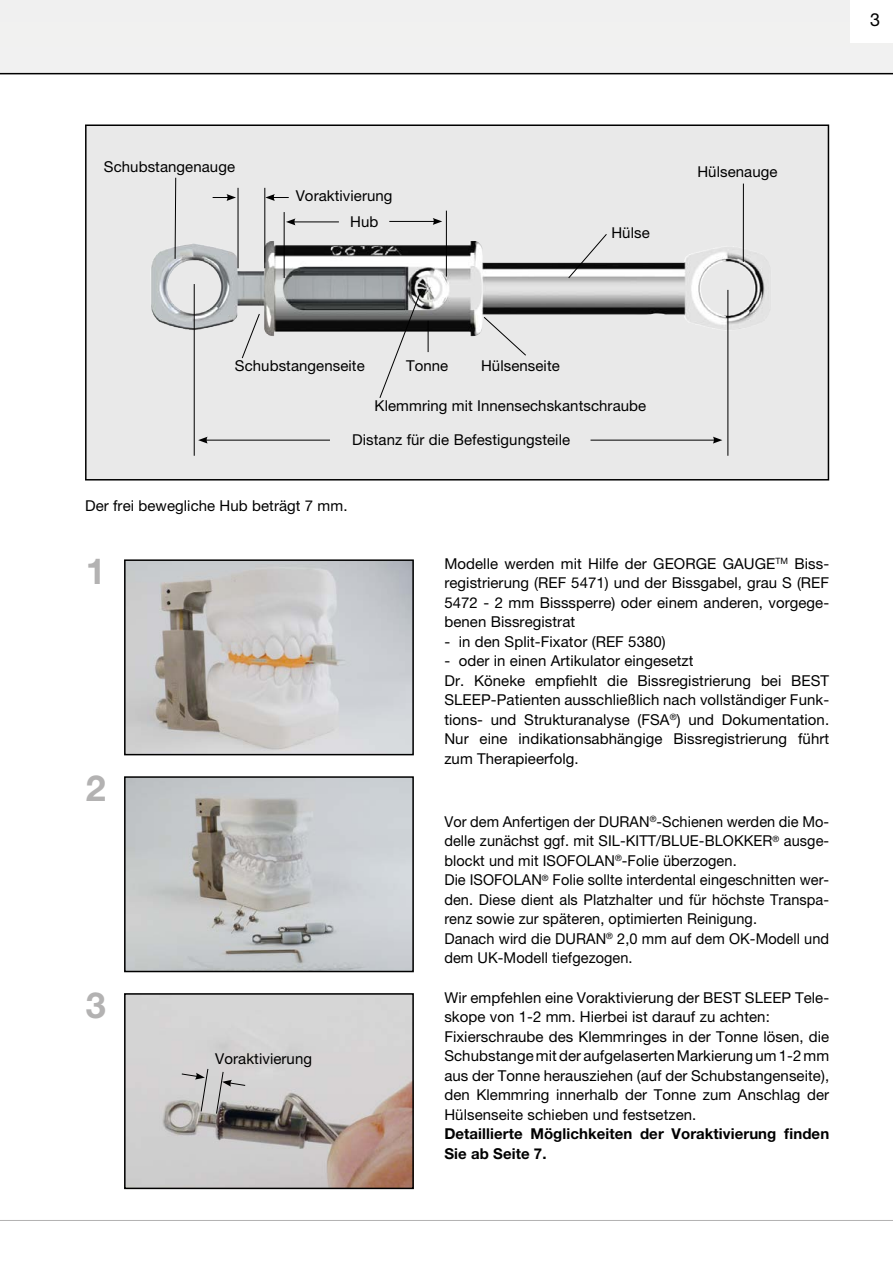
<style>
.page{position:relative;width:893px;height:1263px;background:#fff}
.page>*{position:absolute;margin:0;border:0;box-sizing:border-box;transform-origin:0 0}
.t1{font:700 36px "Helvetica Neue LT Pro";color:#b3b2b2}
.t2{font:18px "Helvetica Neue LT Pro";color:#000}
.t3{font:15px/19.5px "Helvetica Neue LT Pro";letter-spacing:.005em;color:#000}
.t4{font:700 15px/19.5px "Helvetica Neue LT Pro";letter-spacing:.005em;color:#000}
</style>
<div class="page">
<div style="left:0;top:0;width:893px;height:74px;background:#f1f1f0"></div>
<div style="left:850px;top:0;width:43px;height:43px;background:#fff"></div>
<hr style="left:0;top:1220px;width:893px;height:1px;background:#b3b2b2">
<div style="left:86px;top:125px;width:742px;height:355px;background:#e9e9e9"></div>
<img style="left:151px;top:241px;width:616px;height:96px">
<div style="left:85px;top:124px;width:744px;height:356px;border:2px solid #000"></div>
<svg style="left:241px;top:313px;width:19px;height:46px"></svg>
<hr style="left:446px;top:211px;width:1px;height:66px;background:#000">
<hr style="left:284px;top:212px;width:1px;height:66px;background:#000">
<hr style="left:264px;top:188px;width:1px;height:80px;background:#000">
<hr style="left:238px;top:188px;width:1px;height:80px;background:#000">
<svg style="left:265px;top:194px;width:24px;height:7px"></svg>
<svg style="left:213px;top:194px;width:23px;height:7px"></svg>
<svg style="left:483px;top:316px;width:44px;height:40px"></svg>
<hr style="left:743px;top:184px;width:1px;height:78px;background:#000">
<svg style="left:379px;top:289px;width:43px;height:109px"></svg>
<svg style="left:568px;top:234px;width:39px;height:45px"></svg>
<svg style="left:174px;top:177px;width:2px;height:83px"></svg>
<hr style="left:194px;top:284px;width:1px;height:172px;background:#000">
<hr style="left:727px;top:290px;width:1px;height:166px;background:#000">
<hr style="left:205px;top:440px;width:125px;height:1px;background:#000">
<svg style="left:198px;top:437px;width:10px;height:7px"></svg>
<hr style="left:590px;top:440px;width:125px;height:1px;background:#000">
<svg style="left:713px;top:437px;width:9px;height:7px"></svg>
<hr style="left:293px;top:222px;width:46px;height:1px;background:#000">
<svg style="left:286px;top:218px;width:9px;height:7px"></svg>
<hr style="left:389px;top:221px;width:46px;height:1px;background:#000">
<svg style="left:433px;top:218px;width:9px;height:7px"></svg>
<hr style="left:428px;top:321px;width:1px;height:31px;background:#000">
<img style="left:127px;top:562px;width:284px;height:190px">
<div style="left:124px;top:559px;width:290px;height:196px;border:2px solid #000"></div>
<img style="left:127px;top:779px;width:284px;height:190px">
<div style="left:124px;top:776px;width:290px;height:196px;border:2px solid #000"></div>
<img style="left:127px;top:996px;width:284px;height:190px">
<div style="left:124px;top:993px;width:290px;height:196px;border:2px solid #000"></div>
<svg style="left:216px;top:1071px;width:30px;height:43px"></svg>
<svg style="left:181px;top:1068px;width:28px;height:44px"></svg>
<p class="t2" style="left:870px;top:8px;width:12px">3</p>
<p class="t3" style="left:104px;top:156px;width:133px">Schubstangenauge</p>
<p class="t3" style="left:296px;top:186px;width:98px">Voraktivierung</p>
<p class="t3" style="left:350px;top:212px;width:30px">Hub</p>
<p class="t3" style="left:235px;top:356px;width:131px">Schubstangenseite</p>
<p class="t3" style="left:481px;top:356px;width:80px">Hülsenseite</p>
<p class="t3" style="left:406px;top:356px;width:44px">Tonne</p>
<p class="t3" style="left:611px;top:222px;width:40px">Hülse</p>
<p class="t3" style="left:375px;top:396px;width:273px">Klemmring mit Innensechskantschraube</p>
<p class="t3" style="left:352px;top:430px;width:219px">Distanz für die Befestigungsteile</p>
<p class="t3" style="left:85px;top:496px;width:264px">Der frei bewegliche Hub beträgt 7 mm.</p>
<p class="t3" style="left:697px;top:162px;width:82px">Hülsenauge</p>
<h1 class="t1" style="left:86px;top:549px;width:22px">1</h1>
<h1 class="t1" style="left:86px;top:766px;width:22px">2</h1>
<h1 class="t1" style="left:86px;top:983px;width:22px">3</h1>
<p class="t3" style="left:215px;top:1048px;width:98px">Voraktivierung</p>
<p class="t3" style="left:444px;top:554px;width:386px;text-align:justify">Modelle werden mit Hilfe der GEORGE GAUGE<sup>TM</sup> Biss&shy;registrierung (REF 5471) und der Bissgabel, grau S (REF 5472 - 2 mm Bisssperre) oder einem anderen, vorgege&shy;benen Bissregistrat</p>
<p class="t3" style="left:444px;top:632px;width:223px">- in den Split-Fixator (REF 5380)</p>
<p class="t3" style="left:444px;top:651px;width:386px">- oder in einen Artikulator eingesetzt<br>Dr. Köneke empfiehlt die Bissregistrierung bei BEST SLEEP-Patienten ausschließlich nach vollständiger Funk&shy;tions- und Strukturanalyse (FSA<sup>®</sup>) und Dokumentation.<br>Nur eine indikationsabhängige Bissregistrierung führt zum Therapieerfolg.</p>
<p class="t3" style="left:444px;top:812px;width:386px">Vor dem Anfertigen der DURAN<sup>®</sup>-Schienen werden die Mo&shy;delle zunächst ggf. mit SIL-KITT/BLUE-BLOKKER<sup>®</sup> ausge&shy;blockt und mit ISOFOLAN<sup>®</sup>-Folie überzogen.<br>Die ISOFOLAN<sup>®</sup> Folie sollte interdental eingeschnitten wer&shy;den. Diese dient als Platzhalter und für höchste Transpa&shy;renz sowie zur späteren, optimierten Reinigung.<br>Danach wird die DURAN<sup>®</sup> 2,0 mm auf dem OK-Modell und dem UK-Modell tiefgezogen.</p>
<p class="t3" style="left:444px;top:987px;width:386px">Wir empfehlen eine Voraktivierung der BEST SLEEP Tele&shy;skope von 1-2 mm. Hierbei ist darauf zu achten:<br>Fixierschraube des Klemmringes in der Tonne lösen, die Schubstange mit der aufgelaserten Markierung um 1-2 mm aus der Tonne herausziehen (auf der Schubstangenseite), den Klemmring innerhalb der Tonne zum Anschlag der Hülsenseite schieben und festsetzen.</p>
<p class="t4" style="left:444px;top:1124px;width:386px">Detaillierte Möglichkeiten der Voraktivierung finden<br>Sie ab Seite 7.</p>
</div>
